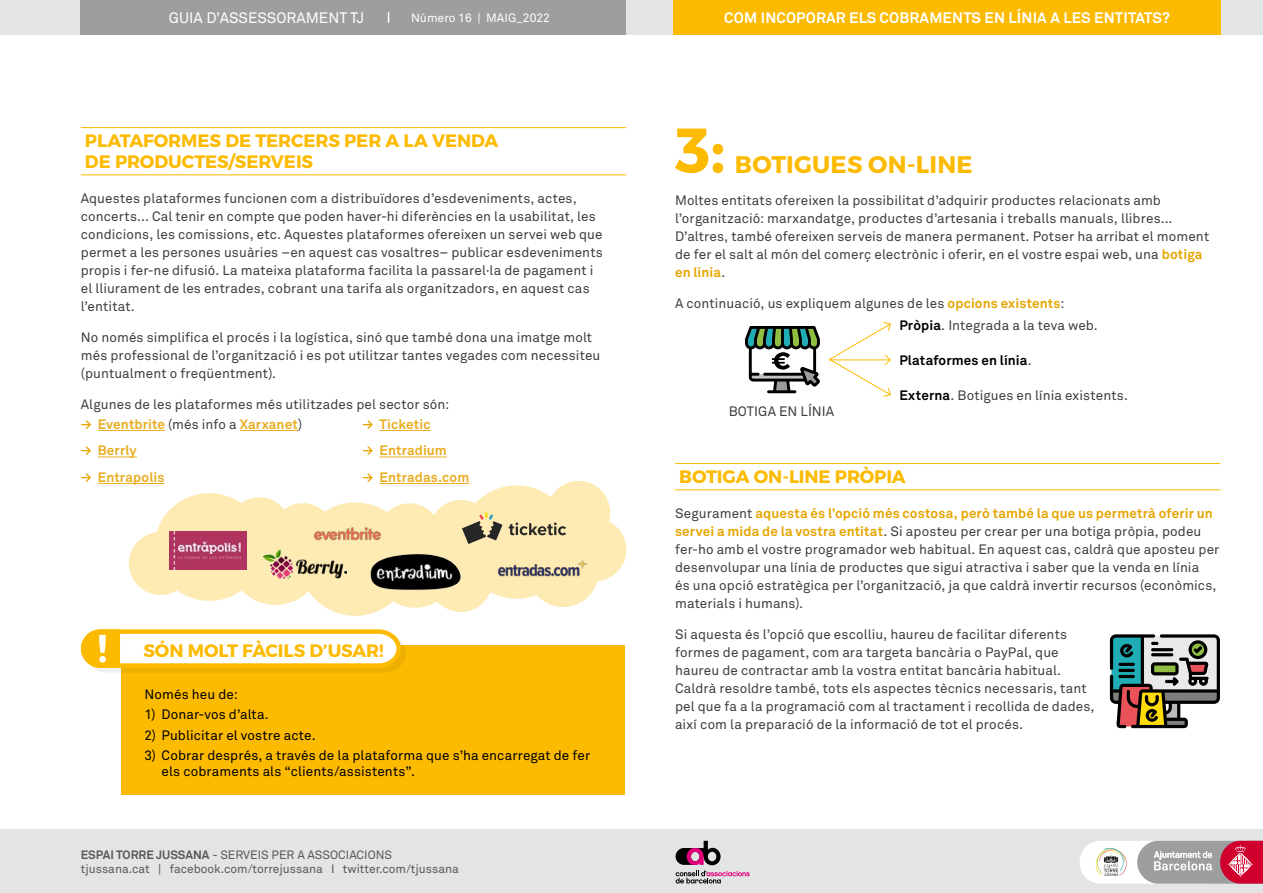
<style>
.page{position:relative;width:1263px;height:893px;background:#fff}
.page>*{position:absolute;margin:0;border:0;box-sizing:border-box;transform-origin:0 0}
.t1{font:700 63px "Montserrat";color:#fcba00}
.TITOL{font:700 24px "Montserrat";letter-spacing:.01em;color:#fcba00}
.Subtítol_X{font:700 18px/21px "Montserrat";letter-spacing:-.005em;color:#fcba00}
.COS_texte{font:700 18px "Montserrat";letter-spacing:-.005em;color:#fcba00}
.t2{font:700 15px "Akkurat Pro";letter-spacing:.01em;color:#fff}
.t3{font:15px "Akkurat Pro";color:#fff}
.COS_texte-2{font:13.5px/18px "Akkurat Pro";letter-spacing:.01em;color:#3e3d40}
.COS_texte-3{font:13.5px/16.2px "Akkurat Pro";letter-spacing:.01em;color:#000}
.t4{font:700 13.5px "Akkurat Pro";letter-spacing:.01em;color:#e9ad21}
.COS_texte-4{font:700 13.5px "Akkurat Pro";letter-spacing:.01em;color:#000}
.t5{font:12.15px "Akkurat Pro";color:#fff}
.t6{font:12px/14.4px "Akkurat Pro";color:#58585a}
.s1{color:#e6a500}
.s2{font-weight:400;color:#3e3d40}
.s3{font-weight:700}
.s4{font-weight:700;color:#e6a500}
.s5{font-weight:700;color:#000}
</style>
<div class="page">
<div style="left:0;top:829px;width:1263px;height:64px;background:#e3e4e4"></div>
<svg style="left:675px;top:841px;width:75px;height:42px"></svg>
<svg style="left:1079px;top:841px;width:184px;height:43px;background:#caa5ad"></svg>
<div style="left:0;top:0;width:1263px;height:34px;background:#e3e4e4"></div>
<div style="left:673px;top:0;width:548px;height:34px;background:#fcba00"></div>
<div style="left:81px;top:0;width:545px;height:34px;background:#9c9e9f"></div>
<hr style="left:81px;top:127px;width:545px;height:1px;background:#fcba00">
<hr style="left:81px;top:174px;width:545px;height:1px;background:#fcba00">
<hr style="left:98px;top:430px;width:67px;height:1px;background:#e9ad21">
<hr style="left:240px;top:430px;width:58px;height:1px;background:#e9ad21">
<hr style="left:98px;top:457px;width:39px;height:1px;background:#e9ad21">
<hr style="left:98px;top:483px;width:66px;height:1px;background:#e9ad21">
<hr style="left:379px;top:430px;width:51px;height:1px;background:#e9ad21">
<hr style="left:379px;top:457px;width:68px;height:1px;background:#e9ad21">
<hr style="left:675px;top:463px;width:545px;height:1px;background:#fcba00">
<hr style="left:675px;top:489px;width:545px;height:1px;background:#fcba00">
<svg style="left:745px;top:326px;width:75px;height:67px"></svg>
<svg style="left:829px;top:322px;width:62px;height:75px"></svg>
<svg style="left:1110px;top:634px;width:110px;height:94px;background:#818478"></svg>
<svg style="left:129px;top:481px;width:497px;height:135px;fill:#feeab3"></svg>
<img style="left:264px;top:550px;width:83px;height:29px">
<img style="left:493px;top:556px;width:97px;height:30px">
<img style="left:170px;top:532px;width:77px;height:37px">
<img style="left:306px;top:523px;width:83px;height:24px">
<img style="left:363px;top:548px;width:105px;height:48px">
<svg style="left:462px;top:512px;width:40px;height:32px"></svg>
<svg style="left:509px;top:522px;width:57px;height:13px"></svg>
<div style="left:121px;top:646px;width:503px;height:149px;background:#fcba00"></div>
<svg style="left:80px;top:629px;width:328px;height:43px"></svg>
<p class="t3" style="left:169px;top:9px;width:197px">GUIA D’ASSESSORAMENT TJ</p>
<p class="t5" style="left:411px;top:10px;width:140px">Número 16 | MAIG_2022</p>
<p class="t2" style="left:724px;top:8px;width:447px">COM INCOPORAR ELS COBRAMENTS EN LÍNIA A LES ENTITATS?</p>
<p class="Subtítol_X" style="left:85px;top:130px;width:415px">PLATAFORMES DE TERCERS PER A LA VENDA<br>DE PRODUCTES/SERVEIS</p>
<p class="COS_texte-2" style="left:81px;top:190px;width:524px">Aquestes plataformes funcionen com a distribuïdores d’esdeveniments, actes, concerts... Cal tenir en compte que poden haver-hi diferències en la usabilitat, les condicions, les comissions, etc. Aquestes plataformes ofereixen un servei web que permet a les persones usuàries –en aquest cas vosaltres– publicar esdeveniments propis i fer-ne difusió. La mateixa plataforma facilita la passarel·la de pagament i el lliurament de les entrades, cobrant una tarifa als organitzadors, en aquest cas l’entitat.</p>
<p class="COS_texte-2" style="left:81px;top:329px;width:521px">No només simplifica el procés i la logística, sinó que també dona una imatge molt més professional de l’organització i es pot utilitzar tantes vegades com necessiteu (puntualment o freqüentment).</p>
<p class="COS_texte-2" style="left:81px;top:395px;width:370px">Algunes de les plataformes més utilitzades pel sector són:</p>
<p class="t4" style="left:81px;top:416px;width:223px"><span class="s1">→</span> Eventbrite <span class="s2">(més info a</span> Xarxanet<span class="s2">)</span></p>
<p class="t4" style="left:81px;top:442px;width:58px"><span class="s1">→</span> Berrly</p>
<p class="t4" style="left:81px;top:469px;width:85px"><span class="s1">→</span> Entrapolis</p>
<p class="t4" style="left:362px;top:416px;width:70px"><span class="s1">→</span> Ticketic</p>
<p class="t4" style="left:362px;top:442px;width:86px"><span class="s1">→</span> Entradium</p>
<p class="t4" style="left:362px;top:469px;width:108px"><span class="s1">→</span> Entradas.com</p>
<p class="COS_texte" style="left:143px;top:639px;width:242px">SÓN MOLT FÀCILS D’USAR!</p>
<p class="COS_texte-3" style="left:145px;top:686px;width:95px">Només heu de:</p>
<p class="COS_texte-3" style="left:145px;top:707px;width:126px">1) Donar-vos d’alta.</p>
<p class="COS_texte-3" style="left:145px;top:727px;width:173px">2) Publicitar el vostre acte.</p>
<p class="COS_texte-3" style="left:162px;top:747px;width:430px;text-indent:-17px">3) Cobrar després, a través de la plataforma que s’ha encarregat de fer els cobraments als “clients/assistents”.</p>
<p class="t6" style="left:81px;top:847px;width:380px"><span class="s3">ESPAI TORRE JUSSANA</span> - SERVEIS PER A ASSOCIACIONS tjussana.cat | facebook.com/torrejussana I twitter.com/tjussana</p>
<p class="t1" style="left:675px;top:111px;width:52px">3:</p>
<p class="TITOL" style="left:735px;top:149px;width:239px">BOTIGUES ON-LINE</p>
<p class="COS_texte-2" style="left:675px;top:191px;width:536px">Moltes entitats ofereixen la possibilitat d’adquirir productes relacionats amb l’organització: marxandatge, productes d’artesania i treballs manuals, llibres...<br>D’altres, també ofereixen serveis de manera permanent. Potser ha arribat el moment de fer el salt al món del comerç electrònic i oferir, en el vostre espai web, una <span class="s4">botiga en línia</span>.</p>
<p class="COS_texte-2" style="left:675px;top:294px;width:391px">A continuació, us expliquem algunes de les <span class="s4">opcions existents</span>:</p>
<p class="COS_texte-2" style="left:729px;top:402px;width:107px">BOTIGA EN LÍNIA</p>
<p class="COS_texte-2" style="left:899px;top:316px;width:200px"><span class="s5">Pròpia</span>. Integrada a la teva web.</p>
<p class="COS_texte-4" style="left:899px;top:352px;width:134px">Plataformes en línia<span class="s2">.</span></p>
<p class="COS_texte-2" style="left:899px;top:387px;width:230px"><span class="s5">Externa</span>. Botigues en línia existents.</p>
<p class="Subtítol_X" style="left:679px;top:466px;width:228px">BOTIGA ON-LINE PRÒPIA</p>
<p class="COS_texte-2" style="left:675px;top:505px;width:546px">Segurament <span class="s4">aquesta és l’opció més costosa, però també la que us permetrà oferir un servei a mida de la vostra entitat</span>. Si aposteu per crear per una botiga pròpia, podeu fer-ho amb el vostre programador web habitual. En aquest cas, caldrà que aposteu per desenvolupar una línia de productes que sigui atractiva i saber que la venda en línia<br>és una opció estratègica per l’organització, ja que caldrà invertir recursos (econòmics, materials i humans).</p>
<p class="COS_texte-2" style="left:675px;top:625px;width:421px">Si aquesta és l’opció que escolliu, haureu de facilitar diferents formes de pagament, com ara targeta bancària o PayPal, que haureu de contractar amb la vostra entitat bancària habitual.<br>Caldrà resoldre també, tots els aspectes tècnics necessaris, tant pel que fa a la programació com al tractament i recollida de dades, així com la preparació de la informació de tot el procés.</p>
</div>
